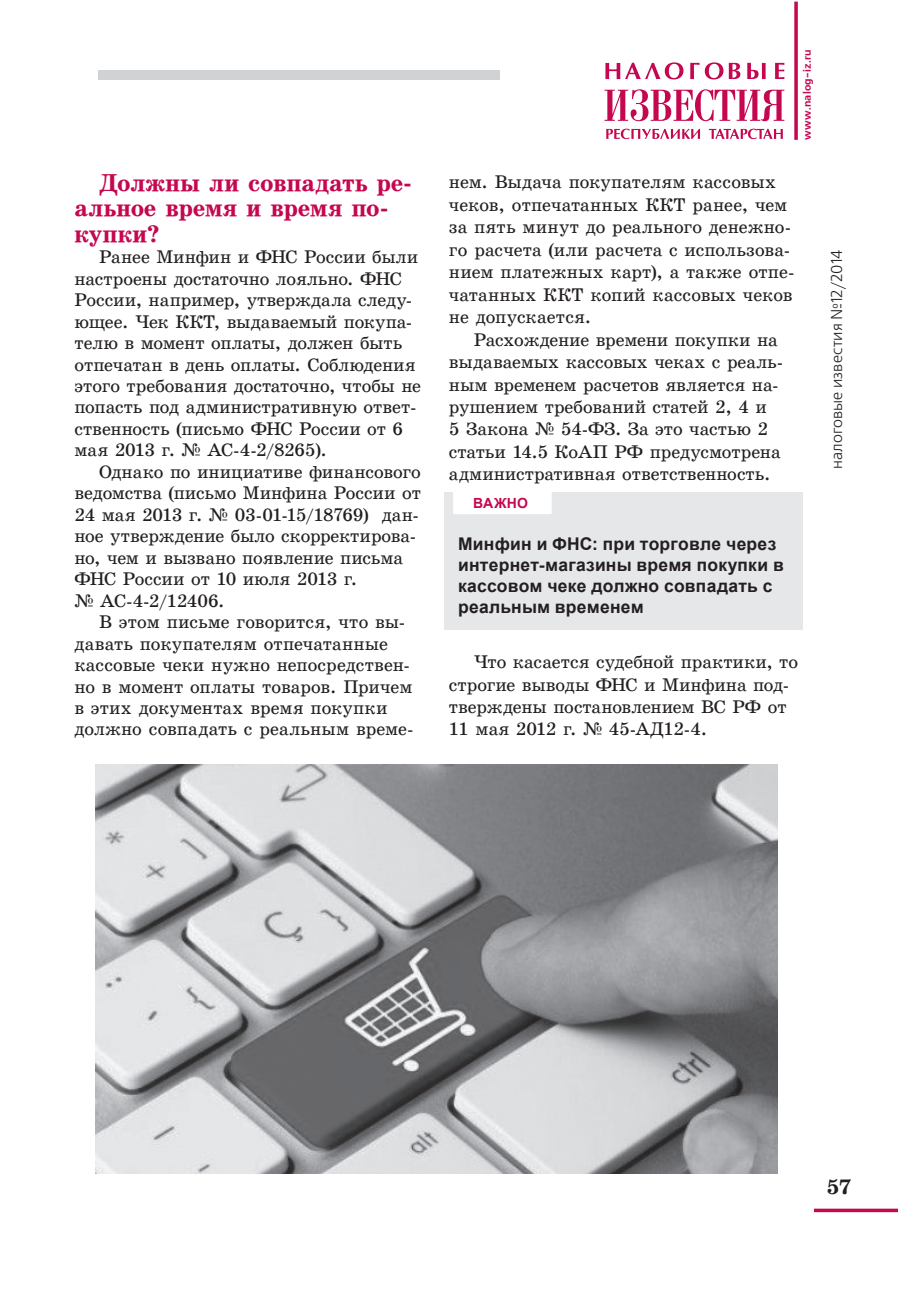
<style>
.page{position:relative;width:898px;height:1290px;background:#fff}
.page>*{position:absolute;margin:0;border:0;box-sizing:border-box;transform-origin:0 0}
.t1{font:700 24.5px/25.4px "School Book Cyr";letter-spacing:-.01em;color:#c50750}
.t2{font:700 21px "School Book Cyr";color:#231f20}
.t3{font:18.38px/21.5px "School Book Cyr";letter-spacing:-.005em;color:#231f20}
.t4{font:700 17.5px/21px "Arial";letter-spacing:.015em;color:#231f20}
.t5{font:15.75px "Free Set C";letter-spacing:.005em;color:#231f20}
.t6{font:700 14px "Arial";letter-spacing:.015em;color:#c50750}
.t7{font:700 10.5px "Free Set C";letter-spacing:.02em;color:#c50750}
</style>
<div class="page">
<div style="left:99px;top:70px;width:401px;height:10px;background:#d1d2d4"></div>
<svg style="left:604px;top:89px;width:180px;height:32px"></svg>
<svg style="left:605px;top:62px;width:179px;height:17px"></svg>
<svg style="left:606px;top:129px;width:177px;height:10px"></svg>
<svg style="left:794px;top:2px;width:4px;height:138px"></svg>
<div style="left:445px;top:493px;width:358px;height:137px;background:#e6e7e9"></div>
<div style="left:453px;top:491px;width:99px;height:23px;background:#fff"></div>
<img style="left:95px;top:764px;width:683px;height:410px">
<svg style="left:813px;top:1209px;width:85px;height:4px"></svg>
<svg style="left:814px;top:1208px;width:84px;height:4px"></svg>
<h1 class="t1" style="left:74px;top:170px;width:339px;text-indent:25px">Должны ли совпадать ре&shy;альное время и время по&shy;купки?</h1>
<p class="t3" style="left:74px;top:246px;width:348px;text-indent:25px">Ранее Минфин и ФНС России были настроены достаточно лояльно. ФНС России, например, утверждала следу&shy;ющее. Чек ККТ, выдаваемый покупа&shy;телю в момент оплаты, должен быть отпечатан в день оплаты. Соблюдения этого требования достаточно, чтобы не попасть под административную ответ&shy;ственность (письмо ФНС России от 6 мая 2013 г. № АС-4-2/8265).</p>
<p class="t3" style="left:74px;top:461px;width:348px;text-indent:25px">Однако по инициативе финансового ведомства (письмо Минфина России от<br>24 мая 2013 г. № 03-01-15/18769) дан&shy;ное утверждение было скорректирова&shy;но, чем и вызвано появление письма<br>ФНС России от 10 июля 2013 г.<br>№ АС-4-2/12406.</p>
<p class="t3" style="left:74px;top:611px;width:341px;text-indent:25px">В этом письме говорится, что вы&shy;давать покупателям отпечатанные кассовые чеки нужно непосредствен&shy;но в момент оплаты товаров. Причем в этих документах время покупки должно совпадать с реальным време-</p>
<p class="t7" style="left:801px;top:140px;width:92px;rotate:-90deg">www.nalog-iz.ru</p>
<p class="t3" style="left:449px;top:171px;width:347px;line-height:22.4px">нем. Выдача покупателям кассовых чеков, отпечатанных ККТ ранее, чем за пять минут до реального денежно&shy;го расчета (или расчета с использова&shy;нием платежных карт), а также отпе&shy;чатанных ККТ копий кассовых чеков не допускается.</p>
<p class="t3" style="left:449px;top:328px;width:336px;line-height:22.4px;text-indent:25px">Расхождение времени покупки на выдаваемых кассовых чеках с реаль&shy;ным временем расчетов является на&shy;рушением требований статей 2, 4 и<br>5 Закона № 54-ФЗ. За это частью 2 статьи 14.5 КоАП РФ предусмотрена административная ответственность.</p>
<p class="t6" style="left:473px;top:494px;width:57px">ВАЖНО</p>
<p class="t4" style="left:458px;top:534px;width:327px">Минфин и ФНС: при торговле через интернет-магазины время покупки в кассовом чеке должно совпадать с реальным временем</p>
<p class="t3" style="left:449px;top:650px;width:351px;line-height:22.4px;text-indent:25px">Что касается судебной практики, то строгие выводы ФНС и Минфина под&shy;тверждены постановлением ВС РФ от<br>11 мая 2012 г. № 45-АД12-4.</p>
<p class="t5" style="left:828px;top:469px;width:221px;rotate:-90deg">налоговые известия №12/2014</p>
<p class="t2" style="left:827px;top:1175px;width:26px">57</p>
</div>
